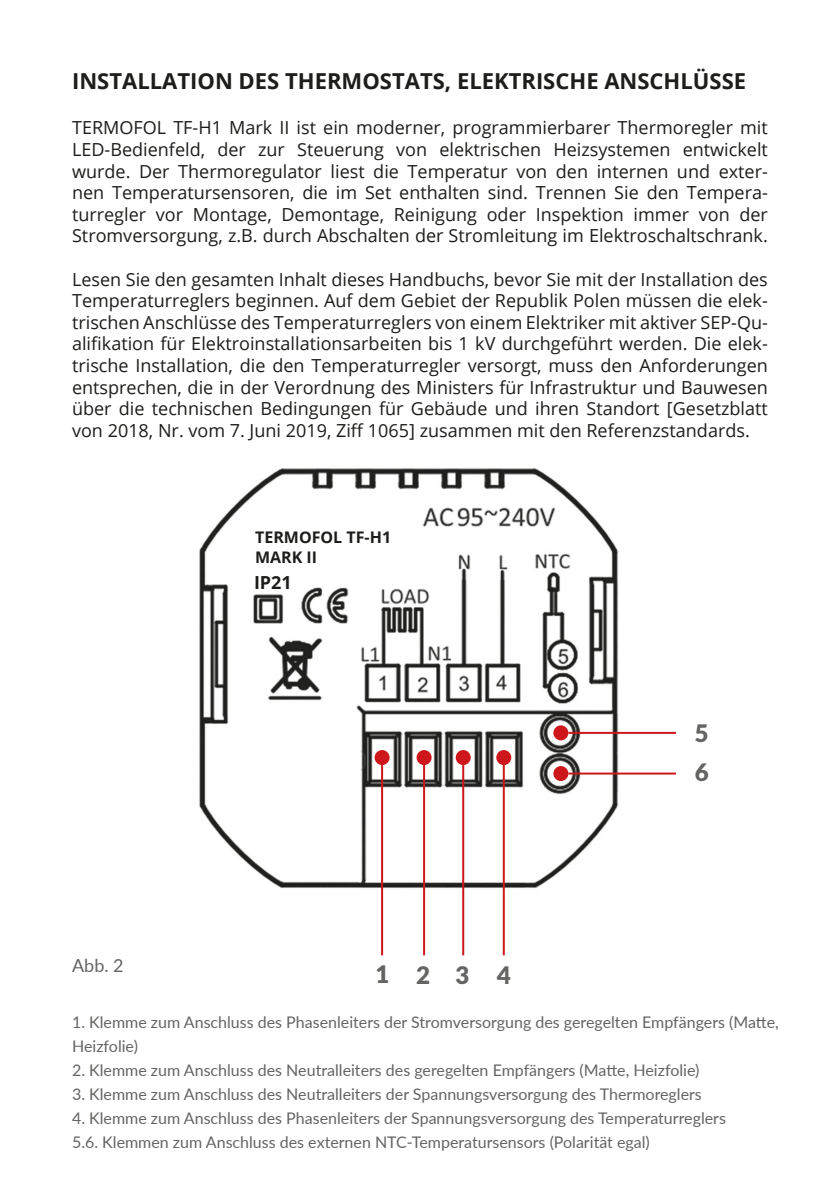
<style>
.page{position:relative;width:840px;height:1191px;background:#fff}
.page>*{position:absolute;margin:0;border:0;box-sizing:border-box;transform-origin:0 0}
.t1{font:900 24px/38.6px "Lato";color:#646463}
.t2{font:700 22px "Open Sans";color:#1d1d1b}
.t3{font:18px/21.6px "Open Sans";color:#1d1d1b;text-align:justify}
.t4{font:18px "Lato";color:#646463}
.t5{font:700 18px "Open Sans";color:#1d1d1b}
.t6{font:16px/24px "Lato";color:#646463}
.t7{font:700 16px/19.2px "Open Sans";color:#1d1d1b}
</style>
<div class="page">
<img style="left:199px;top:468px;width:457px;height:438px">
<div style="left:496px;top:750px;width:15px;height:15px;background:#cd171a;border-radius:50%"></div>
<hr style="left:502px;top:765px;width:2px;height:190px;background:#cd171a">
<div style="left:455px;top:750px;width:15px;height:15px;background:#cd171a;border-radius:50%"></div>
<hr style="left:462px;top:765px;width:2px;height:190px;background:#cd171a">
<div style="left:416px;top:750px;width:15px;height:15px;background:#cd171a;border-radius:50%"></div>
<hr style="left:423px;top:765px;width:2px;height:190px;background:#cd171a">
<div style="left:374px;top:750px;width:15px;height:15px;background:#cd171a;border-radius:50%"></div>
<hr style="left:381px;top:765px;width:2px;height:190px;background:#cd171a">
<div style="left:553px;top:725px;width:15px;height:15px;background:#cd171a;border-radius:50%"></div>
<hr style="left:568px;top:732px;width:107px;height:2px;background:#cd171a">
<div style="left:553px;top:766px;width:15px;height:15px;background:#cd171a;border-radius:50%"></div>
<hr style="left:568px;top:772px;width:107px;height:2px;background:#cd171a">
<div style="left:244px;top:575px;width:53px;height:19px;background:#fff"></div>
<p class="t2" style="left:72px;top:65px;width:675px">INSTALLATION DES THERMOSTATS, ELEKTRISCHE ANSCHLÜSSE</p>
<p class="t3" style="left:72px;top:116px;width:697px">TERMOFOL TF-H1 Mark II ist ein moderner, programmierbarer Thermoregler mit LED-Bedienfeld, der zur Steuerung von elektrischen Heizsystemen entwickelt wurde. Der Thermoregulator liest die Temperatur von den internen und exter&shy;nen Temperatursensoren, die im Set enthalten sind. Trennen Sie den Tempera&shy;turregler vor Montage, Demontage, Reinigung oder Inspektion immer von der Stromversorgung, z.B. durch Abschalten der Stromleitung im Elektroschaltschrank.</p>
<p class="t3" style="left:72px;top:268px;width:697px">Lesen Sie den gesamten Inhalt dieses Handbuchs, bevor Sie mit der Installation des Temperaturreglers beginnen. Auf dem Gebiet der Republik Polen müssen die elek&shy;trischen Anschlüsse des Temperaturreglers von einem Elektriker mit aktiver SEP-Qu&shy;alifikation für Elektroinstallationsarbeiten bis 1 kV durchgeführt werden. Die elek&shy;trische Installation, die den Temperaturregler versorgt, muss den Anforderungen entsprechen, die in der Verordnung des Ministers für Infrastruktur und Bauwesen über die technischen Bedingungen für Gebäude und ihren Standort [Gesetzblatt von 2018, Nr. vom 7. Juni 2019, Ziff 1065] zusammen mit den Referenzstandards.</p>
<p class="t7" style="left:255px;top:527px;width:137px">TERMOFOL TF-H1<br>MARK II</p>
<p class="t5" style="left:254px;top:569px;width:39px">IP21</p>
<h1 class="t1" style="left:694px;top:713px;width:15px">5<br>6</h1>
<p class="t4" style="left:72px;top:953px;width:53px">Abb. 2</p>
<h1 class="t1" style="left:375px;top:955px;width:137px">1234</h1>
<p class="t6" style="left:72px;top:1009px;width:708px">1. Klemme zum Anschluss des Phasenleiters der Stromversorgung des geregelten Empfängers (Matte,<br>Heizfolie)</p>
<p class="t6" style="left:72px;top:1057px;width:628px">2. Klemme zum Anschluss des Neutralleiters des geregelten Empfängers (Matte, Heizfolie)</p>
<p class="t6" style="left:72px;top:1081px;width:631px">3. Klemme zum Anschluss des Neutralleiters der Spannungsversorgung des Thermoreglers</p>
<p class="t6" style="left:72px;top:1105px;width:655px">4. Klemme zum Anschluss des Phasenleiters der Spannungsversorgung des Temperaturreglers<br>5.6. Klemmen zum Anschluss des externen NTC-Temperatursensors (Polarität egal)</p>
</div>
